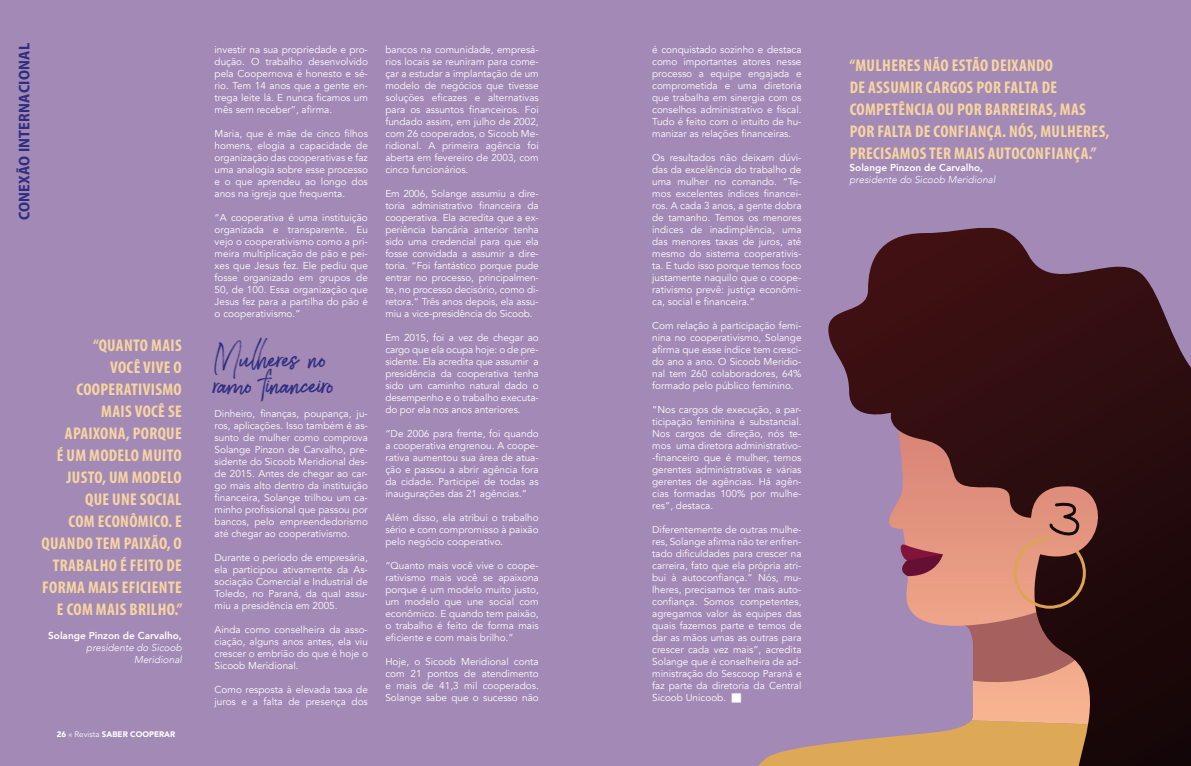
<style>
.page{position:relative;width:1191px;height:766px;background:#fff}
.page>*{position:absolute;margin:0;border:0;box-sizing:border-box;transform-origin:0 0}
.t1{font:36px/26px "Brownhill Script";color:#2d2e7f}
.t2{font:700 condensed 17px/22px "Myriad Pro";letter-spacing:.02em;color:#f7d5a0;text-align:right}
.t3{font:700 semi-condensed 15.5px "Myriad Pro";letter-spacing:.02em;color:#2d2e7f}
.t4{font:10px/12px "Avenir";color:#fff;text-align:justify}
.t5{font:italic 300 10px/12px "Avenir";color:#fff;text-align:right}
.t6{font:800 10px "Avenir";color:#fff}
.t7{font:900 8px "Avenir LT Std";color:#fff}
.s1{font-weight:400}
</style>
<div class="page">
<div style="left:0;top:0;width:1191px;height:765px;background:#a389b6"></div>
<svg style="left:759px;top:743px;width:69px;height:22px"></svg>
<svg style="left:828px;top:228px;width:363px;height:537px"></svg>
<svg style="left:964px;top:501px;width:148px;height:201px;background:#9a6256"></svg>
<h3 class="t3" style="left:16px;top:220px;width:179px;rotate:-90deg">CONEXÃO INTERNACIONAL</h3>
<p class="t4" style="left:214px;top:43px;width:155px">investir na sua propriedade e pro&shy;dução. O trabalho desenvolvido pela Coopernova é honesto e sé&shy;rio. Tem 14 anos que a gente en&shy;trega leite lá. E nunca ficamos um mês sem receber”, afirma.</p>
<p class="t4" style="left:214px;top:127px;width:155px">Maria, que é mãe de cinco filhos homens, elogia a capacidade de organização das cooperativas e faz uma analogia sobre esse processo e o que aprendeu ao longo dos anos na igreja que frequenta.</p>
<p class="t4" style="left:214px;top:211px;width:155px">“A cooperativa é uma instituição organizada e transparente. Eu vejo o cooperativismo como a pri&shy;meira multiplicação de pão e pei&shy;xes que Jesus fez. Ele pediu que fosse organizado em grupos de 50, de 100. Essa organização que Jesus fez para a partilha do pão é o cooperativismo.”</p>
<h1 class="t1" style="left:214px;top:341px;width:122px">Mulheres no ramo financeiro</h1>
<p class="t4" style="left:214px;top:407px;width:155px">Dinheiro, finanças, poupança, ju&shy;ros, aplicações. Isso também é as&shy;sunto de mulher como comprova Solange Pinzon de Carvalho, pre&shy;sidente do Sicoob Meridional des&shy;de 2015. Antes de chegar ao car&shy;go mais alto dentro da instituição financeira, Solange trilhou um ca&shy;minho profissional que passou por bancos, pelo empreendedorismo até chegar ao cooperativismo.</p>
<p class="t4" style="left:214px;top:551px;width:155px">Durante o período de empresária, ela participou ativamente da As&shy;sociação Comercial e Industrial de Toledo, no Paraná, da qual assu&shy;miu a presidência em 2005.</p>
<p class="t4" style="left:214px;top:623px;width:155px">Ainda como conselheira da asso&shy;ciação, alguns anos antes, ela viu crescer o embrião do que é hoje o Sicoob Meridional.</p>
<p class="t4" style="left:214px;top:683px;width:155px">Como resposta à elevada taxa de juros e a falta de presença dos</p>
<h2 class="t2" style="left:42px;top:334px;width:143px">“QUANTO MAIS<br>VOCÊ VIVE O<br>COOPERATIVISMO<br>MAIS VOCÊ SE<br>APAIXONA, PORQUE<br>É UM MODELO MUITO<br>JUSTO, UM MODELO<br>QUE UNE SOCIAL<br>COM ECONÔMICO. E<br>QUANDO TEM PAIXÃO, O<br>TRABALHO É FEITO DE<br>FORMA MAIS EFICIENTE<br>E COM MAIS BRILHO.”</h2>
<p class="t6" style="left:48px;top:627px;width:135px">Solange Pinzon de Carvalho,</p>
<p class="t5" style="left:86px;top:641px;width:97px">presidente do Sicoob<br>Meridional</p>
<p class="t7" style="left:57px;top:729px;width:120px">26 <span class="s1">« Revista</span> SABER COOPERAR</p>
<p class="t4" style="left:385px;top:43px;width:155px">bancos na comunidade, empresá&shy;rios locais se reuniram para come&shy;çar a estudar a implantação de um modelo de negócios que tivesse soluções eficazes e alternativas para os assuntos financeiros. Foi fundado assim, em julho de 2002, com 26 cooperados, o Sicoob Me&shy;ridional. A primeira agência foi aberta em fevereiro de 2003, com cinco funcionários.</p>
<p class="t4" style="left:385px;top:187px;width:155px">Em 2006, Solange assumiu a dire&shy;toria administrativo financeira da cooperativa. Ela acredita que a ex&shy;periência bancária anterior tenha sido uma credencial para que ela fosse convidada a assumir a dire&shy;toria. “Foi fantástico porque pude entrar no processo, principalmen&shy;te, no processo decisório, como di&shy;retora.” Três anos depois, ela assu&shy;miu a vice-presidência do Sicoob.</p>
<p class="t4" style="left:385px;top:331px;width:155px">Em 2015, foi a vez de chegar ao cargo que ela ocupa hoje: o de pre&shy;sidente. Ela acredita que assumir a presidência da cooperativa tenha sido um caminho natural dado o desempenho e o trabalho executa&shy;do por ela nos anos anteriores.</p>
<p class="t4" style="left:385px;top:427px;width:155px">“De 2006 para frente, foi quando a cooperativa engrenou. A coope&shy;rativa aumentou sua área de atua&shy;ção e passou a abrir agência fora da cidade. Participei de todas as inaugurações das 21 agências.”</p>
<p class="t4" style="left:385px;top:511px;width:155px">Além disso, ela atribui o trabalho sério e com compromisso à paixão pelo negócio cooperativo.</p>
<p class="t4" style="left:385px;top:559px;width:155px">“Quanto mais você vive o coope&shy;rativismo mais você se apaixona porque é um modelo muito justo, um modelo que une social com econômico. E quando tem paixão, o trabalho é feito de forma mais eficiente e com mais brilho.”</p>
<p class="t4" style="left:385px;top:655px;width:155px">Hoje, o Sicoob Meridional conta com 21 pontos de atendimento e mais de 41,3 mil cooperados.<br>Solange sabe que o sucesso não</p>
<p class="t4" style="left:652px;top:43px;width:151px">é conquistado sozinho e destaca como importantes atores nesse processo a equipe engajada e comprometida e uma diretoria que trabalha em sinergia com os conselhos administrativo e fiscal.<br>Tudo é feito com o intuito de hu&shy;manizar as relações financeiras.</p>
<p class="t4" style="left:652px;top:151px;width:151px">Os resultados não deixam dúvi&shy;das da excelência do trabalho de uma mulher no comando. “Te&shy;mos excelentes índices financei&shy;ros. A cada 3 anos, a gente dobra de tamanho. Temos os menores índices de inadimplência, uma das menores taxas de juros, até mesmo do sistema cooperativis&shy;ta. E tudo isso porque temos foco justamente naquilo que o coope&shy;rativismo prevê: justiça econômi&shy;ca, social e financeira.”</p>
<p class="t4" style="left:652px;top:319px;width:151px">Com relação à participação femi&shy;nina no cooperativismo, Solange afirma que esse índice tem cresci&shy;do ano a ano. O Sicoob Meridio&shy;nal tem 260 colaboradores, 64% formado pelo público feminino.</p>
<p class="t4" style="left:652px;top:403px;width:151px">“Nos cargos de execução, a par&shy;ticipação feminina é substancial.<br>Nos cargos de direção, nós te&shy;mos uma diretora administrativo--financeiro que é mulher, temos gerentes administrativas e várias gerentes de agências. Há agên&shy;cias formadas 100% por mulhe&shy;res”, destaca.</p>
<p class="t4" style="left:652px;top:523px;width:151px">Diferentemente de outras mulhe&shy;res, Solange afirma não ter enfren&shy;tado dificuldades para crescer na carreira, fato que ela própria atri&shy;bui à autoconfiança.” Nós, mu&shy;lheres, precisamos ter mais auto&shy;confiança. Somos competentes, agregamos valor às equipes das quais fazemos parte e temos de dar as mãos umas as outras para crescer cada vez mais”, acredita Solange que é conselheira de ad&shy;ministração do Sescoop Paraná e faz parte da diretoria da Central Sicoob Unicoob. ■</p>
<h2 class="t2" style="left:849px;top:54px;width:261px;text-align:left">“MULHERES NÃO ESTÃO DEIXANDO<br>DE ASSUMIR CARGOS POR FALTA DE COMPETÊNCIA OU POR BARREIRAS, MAS POR FALTA DE CONFIANÇA. NÓS, MULHERES, PRECISAMOS TER MAIS AUTOCONFIANÇA.”</h2>
<p class="t6" style="left:849px;top:160px;width:135px">Solange Pinzon de Carvalho,</p>
<p class="t5" style="left:849px;top:173px;width:147px">presidente do Sicoob Meridional</p>
</div>
